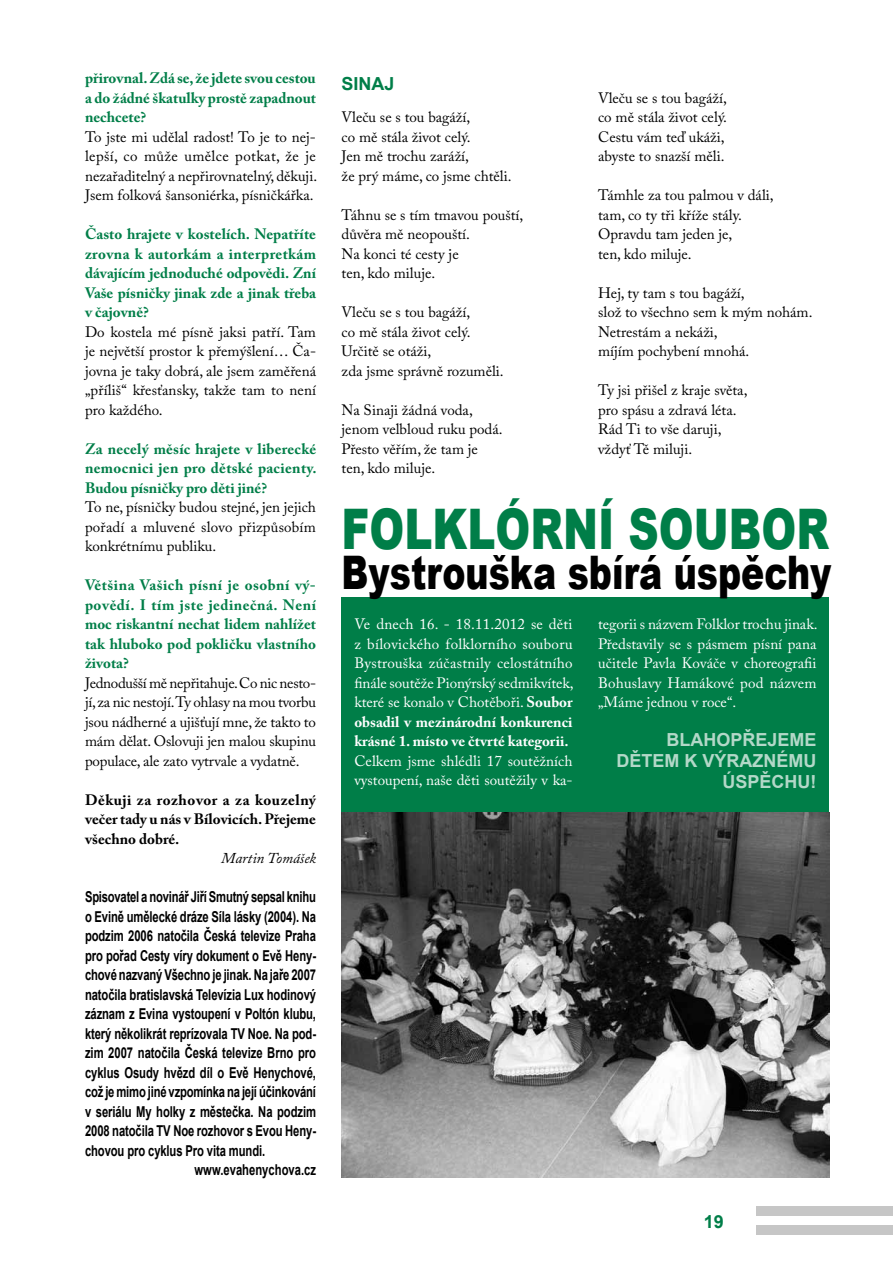
<style>
.page{position:relative;width:893px;height:1263px;background:#fff}
.page>*{position:absolute;margin:0;border:0;box-sizing:border-box;transform-origin:0 0}
.t1{font:900 55.95px "Arial";color:#007e48;scale:.75 1}
.t2{font:900 46.2px "Arial";color:#000;scale:.75 1}
.t3{font:700 18px/21px "Arial";color:#b3d8c8;text-align:right}
.t4{font:700 18px "Arial";color:#007e48}
.t5{font:15px/19.5px "Adobe Caslon Pro";color:#000}
.t6{font:700 15px "Arial";letter-spacing:-.01em;color:#000;scale:.75 1}
.t7{font:700 15px/19.5px "Adobe Caslon Pro";color:#007e48;text-align:justify}
.t8{font:15px/19.5px "Adobe Caslon Pro";letter-spacing:.005em;color:#fff;text-align:justify}
.t9{font:700 15px/19.5px "Adobe Caslon Pro";letter-spacing:.005em;color:#000;text-align:justify}
.t10{font:italic 15px "Adobe Caslon Pro";color:#000}
.s1{font-weight:700}
</style>
<div class="page">
<div style="left:757px;top:1206px;width:136px;height:10px;background:#c6c6c6"></div>
<div style="left:757px;top:1225px;width:136px;height:9px;background:#c6c6c6"></div>
<div style="left:342px;top:597px;width:487px;height:581px;background:#007e48"></div>
<img style="left:342px;top:812px;width:487px;height:366px">
<p class="t7" style="left:85px;top:68px;width:233px">přirovnal. Zdá se, že jdete svou cestou a do žádné škatulky prostě zapadnout nechcete?</p>
<p class="t5" style="left:85px;top:127px;width:234px;text-align:justify">To jste mi udělal radost! To je to nej&shy;lepší, co může umělce potkat, že je nezařaditelný a nepřirovnatelný, děkuji.<br>Jsem folková šansoniérka, písničkářka.</p>
<p class="t7" style="left:85px;top:224px;width:233px">Často hrajete v kostelích. Nepatříte zrovna k autorkám a interpretkám dávajícím jednoduché odpovědi. Zní Vaše písničky jinak zde a jinak třeba v čajovně?</p>
<p class="t5" style="left:85px;top:322px;width:233px;text-align:justify">Do kostela mé písně jaksi patří. Tam je největší prostor k přemýšlení… Ča&shy;jovna je taky dobrá, ale jsem zaměřená „příliš“ křesťansky, takže tam to není pro každého.</p>
<p class="t7" style="left:85px;top:439px;width:233px">Za necelý měsíc hrajete v liberecké nemocnici jen pro dětské pacienty.<br>Budou písničky pro děti jiné?</p>
<p class="t5" style="left:85px;top:497px;width:232px;text-align:justify">To ne, písničky budou stejné, jen jejich pořadí a mluvené slovo přizpůsobím konkrétnímu publiku.</p>
<p class="t7" style="left:85px;top:575px;width:233px">Většina Vašich písní je osobní vý&shy;povědí. I tím jste jedinečná. Není moc riskantní nechat lidem nahlížet tak hluboko pod pokličku vlastního života?</p>
<p class="t5" style="left:85px;top:673px;width:233px;text-align:justify">Jednodušší mě nepřitahuje. Co nic nesto&shy;jí, za nic nestojí. Ty ohlasy na mou tvorbu jsou nádherné a ujišťují mne, že takto to mám dělat. Oslovuji jen malou skupinu populace, ale zato vytrvale a vydatně.</p>
<p class="t9" style="left:85px;top:790px;width:232px">Děkuji za rozhovor a za kouzelný večer tady u nás v Bílovicích. Přejeme všechno dobré.</p>
<p class="t10" style="left:221px;top:849px;width:96px">Martin Tomášek</p>
<p class="t6" style="left:85px;top:887px;width:309px">Spisovatel a novinář Jiří Smutný sepsal knihu</p>
<p class="t6" style="left:85px;top:907px;width:310px">o Evině umělecké dráze Síla lásky (2004). Na</p>
<p class="t6" style="left:85px;top:926px;width:309px">podzim 2006 natočila Česká televize Praha</p>
<p class="t6" style="left:85px;top:946px;width:310px">pro pořad Cesty víry dokument o Evě Heny-</p>
<p class="t6" style="left:85px;top:965px;width:309px">chové nazvaný Všechno je jinak. Na jaře 2007</p>
<p class="t6" style="left:85px;top:985px;width:310px">natočila bratislavská Televízia Lux hodinový</p>
<p class="t6" style="left:85px;top:1004px;width:310px">záznam z Evina vystoupení v Poltón klubu,</p>
<p class="t6" style="left:85px;top:1024px;width:310px">který několikrát reprízovala TV Noe. Na pod-</p>
<p class="t6" style="left:85px;top:1043px;width:310px">zim 2007 natočila Česká televize Brno pro</p>
<p class="t6" style="left:85px;top:1063px;width:310px">cyklus Osudy hvězd díl o Evě Henychové,</p>
<p class="t6" style="left:85px;top:1082px;width:309px">což je mimo jiné vzpomínka na její účinkování</p>
<p class="t6" style="left:85px;top:1102px;width:310px">v seriálu My holky z městečka. Na podzim</p>
<p class="t6" style="left:85px;top:1121px;width:310px">2008 natočila TV Noe rozhovor s Evou Heny-</p>
<p class="t6" style="left:85px;top:1141px;width:242px">chovou pro cyklus Pro vita mundi.</p>
<p class="t6" style="left:195px;top:1160px;width:163px">www.evahenychova.cz</p>
<p class="t4" style="left:342px;top:71px;width:55px">Sinaj</p>
<p class="t5" style="left:342px;top:107px;width:171px">Vleču se s tou bagáží,<br>co mě stála život celý.<br>Jen mě trochu zaráží,<br>že prý máme, co jsme chtěli.</p>
<p class="t5" style="left:342px;top:205px;width:183px">Táhnu se s tím tmavou pouští, důvěra mě neopouští.<br>Na konci té cesty je<br>ten, kdo miluje.</p>
<p class="t5" style="left:342px;top:302px;width:164px">Vleču se s tou bagáží,<br>co mě stála život celý.<br>Určitě se otáži,<br>zda jsme správně rozuměli.</p>
<p class="t5" style="left:342px;top:400px;width:163px">Na Sinaji žádná voda, jenom velbloud ruku podá.<br>Přesto věřím, že tam je ten, kdo miluje.</p>
<p class="t5" style="left:598px;top:88px;width:130px">Vleču se s tou bagáží, co mě stála život celý.<br>Cestu vám teď ukáži, abyste to snazší měli.</p>
<p class="t5" style="left:598px;top:185px;width:177px">Támhle za tou palmou v dáli, tam, co ty tři kříže stály.<br>Opravdu tam jeden je,<br>ten, kdo miluje.</p>
<p class="t5" style="left:598px;top:283px;width:216px">Hej, ty tam s tou bagáží,<br>slož to všechno sem k mým nohám.<br>Netrestám a nekáži,<br>míjím pochybení mnohá.</p>
<p class="t5" style="left:598px;top:380px;width:151px">Ty jsi přišel z kraje světa, pro spásu a zdravá léta.<br>Rád Ti to vše daruji, vždyť Tě miluji.</p>
<h1 class="t1" style="left:342px;top:488px;width:605px">Folklórní soubor</h1>
<h2 class="t2" style="left:342px;top:539px;width:655px">Bystrouška sbírá úspěchy</h2>
<p class="t8" style="left:354px;top:614px;width:221px">Ve dnech 16. - 18.11.2012 se děti z bílovického folklorního souboru Bystrouška zúčastnily celostátního finále soutěže Pionýrský sedmikvítek, které se konalo v Chotěboři. <span class="s1">Soubor obsadil v mezinárodní konkurenci krásné 1. místo ve čtvrté kategorii.</span></p>
<p class="t8" style="left:354px;top:751px;width:220px">Celkem jsme shlédli 17 soutěžních vystoupení, naše děti soutěžily v ka-</p>
<p class="t8" style="left:598px;top:614px;width:221px">tegorii s názvem Folklor trochu jinak.<br>Představily se s pásmem písní pana učitele Pavla Kováče v choreografii Bohuslavy Hamákové pod názvem „Máme jednou v roce“.</p>
<p class="t3" style="left:616px;top:730px;width:201px">Blahopřejeme dětem k výraznému úspěchu!</p>
<p class="t4" style="left:704px;top:1209px;width:22px">19</p>
</div>
